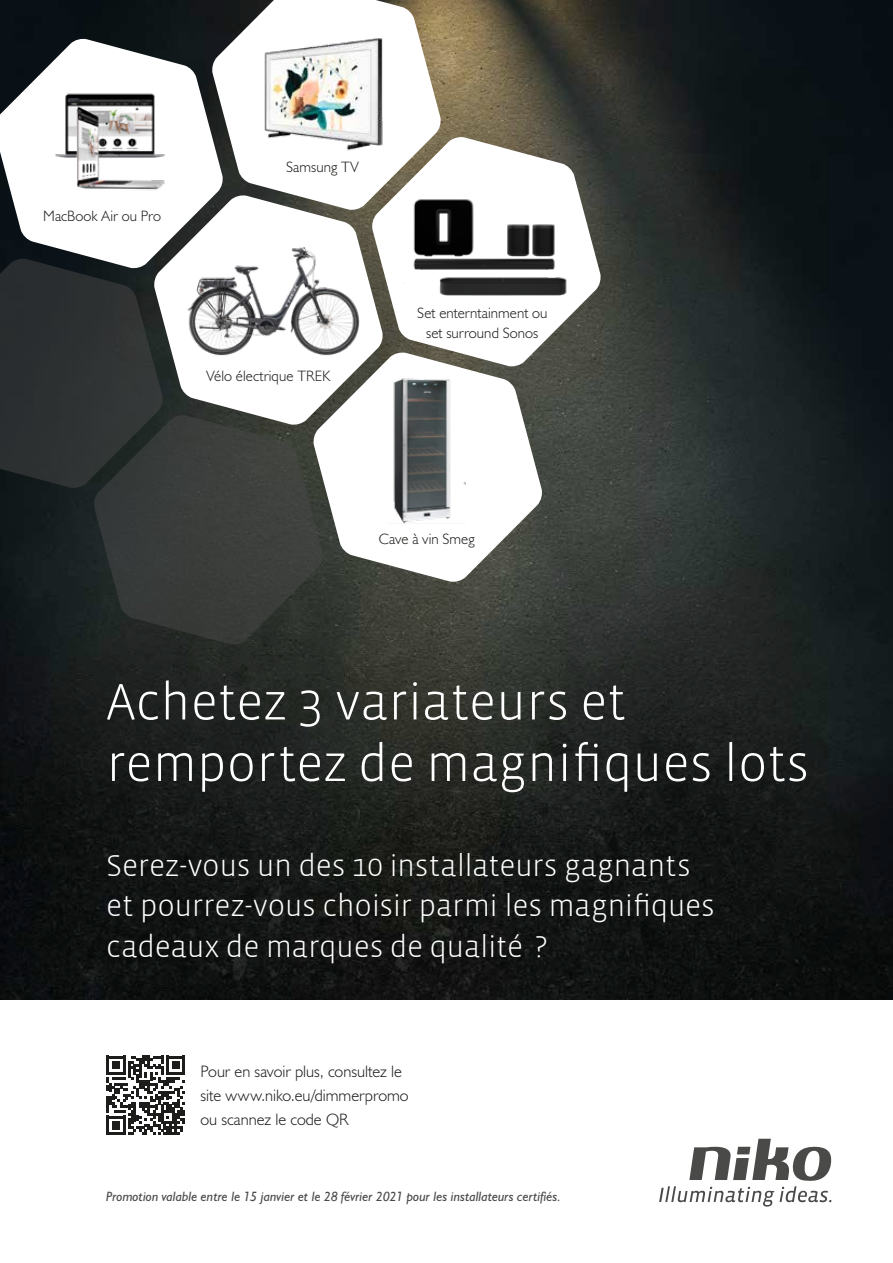
<style>
.page{position:relative;width:893px;height:1263px;background:#fff}
.page>*{position:absolute;margin:0;border:0;box-sizing:border-box;transform-origin:0 0}
.t1{font:300 52.5px/61.5px "Vista Sans";color:#fff}
.t2{font:300 31.05px/40.7px "Vista Sans";letter-spacing:-.015em;color:#fff}
.t3{font:300 16.5px/24px "Humanist 521 BT";color:#1d1d1b}
.t4{font:300 15px/19.8px "Humanist 521 BT";letter-spacing:.005em;color:#1d1d1b;text-align:center}
.t5{font:italic 13.5px "Humanist 521 BT";color:#4a4a49}
</style>
<div class="page">
<img style="left:0;top:0;width:893px;height:999px">
<svg style="left:659px;top:1139px;width:173px;height:67px"></svg>
<svg style="left:0;top:38px;width:211px;height:219px"></svg>
<svg style="left:324px;top:367px;width:219px;height:216px"></svg>
<svg style="left:211px;top:0;width:231px;height:194px"></svg>
<svg style="left:0;top:257px;width:153px;height:232px"></svg>
<svg style="left:153px;top:194px;width:231px;height:232px"></svg>
<svg style="left:371px;top:136px;width:231px;height:231px"></svg>
<svg style="left:93px;top:414px;width:231px;height:232px"></svg>
<img style="left:185px;top:222px;width:187px;height:168px">
<img style="left:257px;top:26px;width:131px;height:131px">
<img style="left:405px;top:157px;width:163px;height:162px">
<img style="left:52px;top:87px;width:118px;height:113px">
<img style="left:388px;top:370px;width:77px;height:160px">
<svg style="left:106px;top:1056px;width:79px;height:79px"></svg>
<p class="t4" style="left:43px;top:206px;width:120px">MacBook Air ou Pro</p>
<p class="t4" style="left:286px;top:157px;width:74px">Samsung TV</p>
<p class="t4" style="left:207px;top:366px;width:125px">Vélo électrique TREK</p>
<p class="t4" style="left:417px;top:303px;width:132px">Set enterntainment ou set surround Sonos</p>
<p class="t4" style="left:379px;top:529px;width:97px">Cave à vin Smeg</p>
<h1 class="t1" style="left:106px;top:672px;width:705px">Achetez 3 variateurs et remportez de magnifiques lots</h1>
<p class="t2" style="left:106px;top:846px;width:610px">Serez-vous un des 10 installateurs gagnants et pourrez-vous choisir parmi les magnifiques cadeaux de marques de qualité ?</p>
<p class="t3" style="left:200px;top:1060px;width:210px">Pour en savoir plus, consultez le site www.niko.eu/dimmerpromo ou scannez le code QR</p>
<p class="t5" style="left:106px;top:1188px;width:456px">Promotion valable entre le 15 janvier et le 28 février 2021 pour les installateurs certifiés.</p>
</div>
